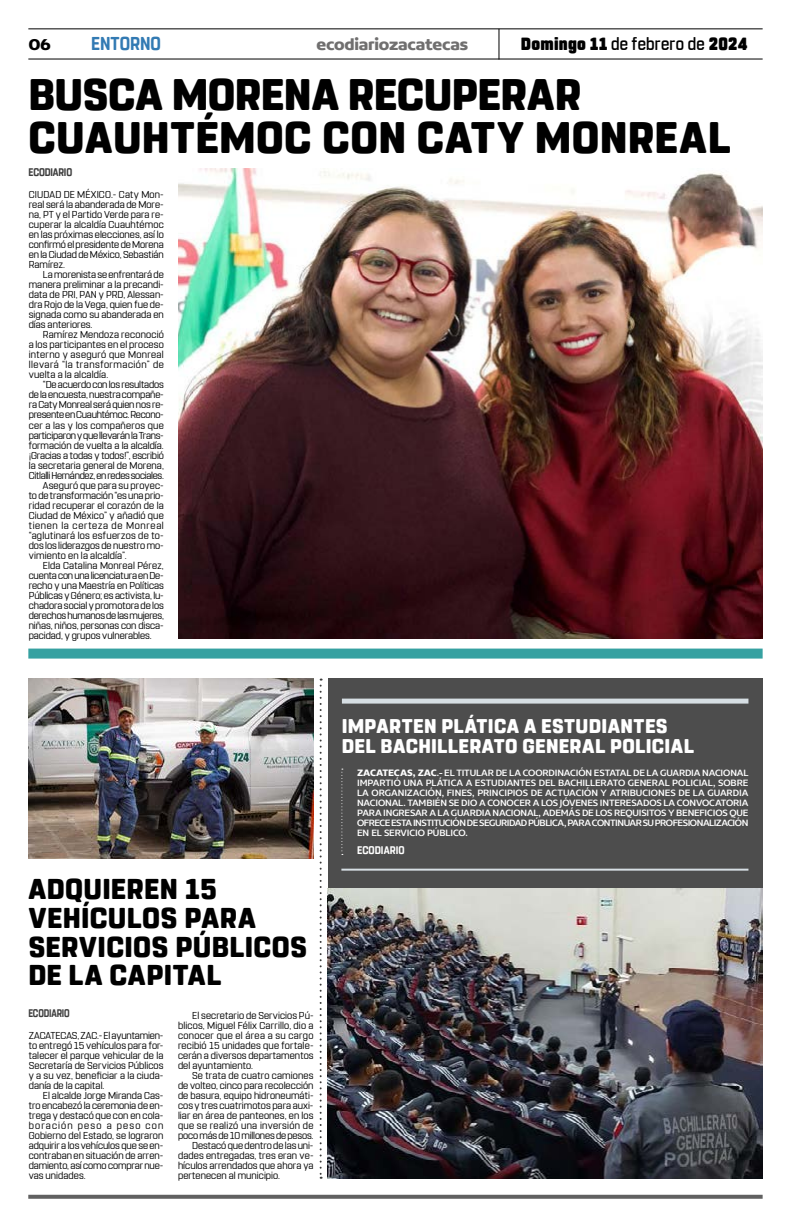
<style>
.page{position:relative;width:791px;height:1225px;background:#fff}
.page>*{position:absolute;margin:0;border:0;box-sizing:border-box;transform-origin:0 0}
.t1{font:800 44px/43px "Rohn Rounded";color:#000}
.t2{font:800 28.6px/28.7px "Rohn Rounded";letter-spacing:.015em;color:#000}
.t3{font:800 19.8px/20px "Rohn Rounded";letter-spacing:.02em;color:#fff}
.t4{font:700 18.6px "Rohn Rounded";letter-spacing:-.005em;color:#327ab3;scale:.91 1}
.t5{font:900 17.6px "Rohn Rounded";letter-spacing:.015em;color:#000;scale:.91 1}
.t6{font:700 16.9px "Concord";letter-spacing:-.01em;color:#706f6f}
.t7{font:700 16.9px "Concord";color:#000}
.t8{font:700 11px "Rohn Rounded";letter-spacing:-.015em;color:#3d3d3d;scale:.82 1}
.t9{font:700 11px "Rohn Rounded";letter-spacing:-.015em;color:#3d3d3d;scale:.86 1}
.t10{font:700 11px "Rohn Rounded";letter-spacing:.005em;color:#fff;scale:.91 1}
.t11{font:10px/10px "Rohn Rounded";letter-spacing:.005em;color:#000;text-align:justify}
.t12{font:10px/10px "Concord";letter-spacing:-.04em;color:#fff;text-align:justify}
.t13{font:10px "Rohn Rounded";letter-spacing:-.015em;color:#000}
.t14{font:10px "Rohn Rounded";letter-spacing:-.03em;color:#000}
.t15{font:10px "Rohn Rounded";letter-spacing:-.025em;color:#000}
.t16{font:10px "Rohn Rounded";letter-spacing:-.02em;color:#000}
.t17{font:10px "Rohn Rounded";letter-spacing:.025em;color:#000}
.t18{font:10px "Rohn Rounded";letter-spacing:.03em;color:#000}
.t19{font:10px "Rohn Rounded";letter-spacing:.06em;color:#000}
.s1{font-weight:500}
.s2{font-weight:700}
</style>
<div class="page">
<hr style="left:28px;top:28px;width:735px;height:1px;background:#000">
<hr style="left:28px;top:59px;width:735px;height:1px;background:#000">
<hr style="left:498px;top:29px;width:1px;height:31px;background:#000">
<div style="left:28px;top:648px;width:735px;height:10px;background:#36a1a1"></div>
<svg style="left:320px;top:678px;width:2px;height:500px"></svg>
<svg style="left:28px;top:1194px;width:735px;height:4px;background:#7f7f7f"></svg>
<img style="left:178px;top:168px;width:585px;height:470px">
<div style="left:328px;top:678px;width:435px;height:210px;background:#4d4d4d"></div>
<svg style="left:341px;top:768px;width:2px;height:87px"></svg>
<div style="left:342px;top:698px;width:406px;height:5px;background:#d6dee3"></div>
<hr style="left:341px;top:868px;width:407px;height:2px;background:#d6dee3">
<img style="left:328px;top:888px;width:435px;height:290px">
<img style="left:28px;top:678px;width:286px;height:180px">
<h3 class="t7" style="left:28px;top:34px;width:24px">06</h3>
<h3 class="t4" style="left:91px;top:32px;width:78px">ENTORNO</h3>
<h3 class="t6" style="left:316px;top:34px;width:153px">ecodiariozacatecas</h3>
<h3 class="t5" style="left:521px;top:33px;width:251px">Domingo 11 <span class="s1">de febrero de</span> 2024</h3>
<h1 class="t1" style="left:28px;top:74px;width:704px">BUSCA MORENA RECUPERAR<br>CUAUHTÉMOC CON CATY MONREAL</h1>
<p class="t9" style="left:29px;top:166px;width:52px">ECODIARIO</p>
<p class="t11" style="left:29px;top:190px;width:137px">CIUDAD DE MÉXICO.- Caty Mon&shy;real será la abanderada de More&shy;na, PT y el Partido Verde para re&shy;cuperar la alcaldía Cuauhtémoc en las próximas elecciones, así lo confirmó el presidente de Morena en la Ciudad de México, Sebastián Ramírez.</p>
<p class="t11" style="left:29px;top:270px;width:137px;text-indent:14px">La morenista se enfrentará de manera preliminar a la precandi&shy;data de PRI, PAN y PRD, Alessan&shy;dra Rojo de la Vega, quien fue de&shy;signada como su abanderada en días anteriores.</p>
<p class="t11" style="left:29px;top:330px;width:137px;text-indent:14px">Ramírez Mendoza reconoció a los participantes en el proceso interno y aseguró que Monreal llevará “la transformación” de vuelta a la alcaldía.</p>
<p class="t13" style="left:43px;top:379px;width:122px">“De acuerdo con los resultados</p>
<p class="t13" style="left:29px;top:389px;width:137px">de la encuesta, nuestra compañe-</p>
<p class="t13" style="left:29px;top:399px;width:137px">ra Caty Monreal será quien nos re-</p>
<p class="t15" style="left:29px;top:409px;width:137px">presente en Cuauhtémoc. Recono-</p>
<p class="t11" style="left:29px;top:420px;width:137px">cer a las y los compañeros que</p>
<p class="t14" style="left:29px;top:429px;width:137px">participaron y que llevarán la Trans-</p>
<p class="t11" style="left:29px;top:440px;width:137px">formación de vuelta a la alcaldía.</p>
<p class="t13" style="left:29px;top:449px;width:137px">¡Gracias a todas y todos!”, escribió</p>
<p class="t11" style="left:29px;top:460px;width:137px">la secretaria general de Morena,</p>
<p class="t14" style="left:29px;top:469px;width:137px">Citlalli Hernández, en redes sociales.</p>
<p class="t11" style="left:43px;top:480px;width:122px">Aseguró que para su proyec-</p>
<p class="t11" style="left:29px;top:490px;width:137px">to de transformación “es una prio-</p>
<p class="t11" style="left:29px;top:500px;width:137px">ridad recuperar el corazón de la</p>
<p class="t11" style="left:29px;top:510px;width:137px">Ciudad de México” y añadió que</p>
<p class="t19" style="left:29px;top:519px;width:137px">tienen la certeza de Monreal</p>
<p class="t17" style="left:29px;top:529px;width:137px">“aglutinará los esfuerzos de to-</p>
<p class="t11" style="left:29px;top:540px;width:137px">dos los liderazgos de nuestro mo-</p>
<p class="t11" style="left:29px;top:550px;width:99px">vimiento en la alcaldía”.</p>
<p class="t11" style="left:43px;top:560px;width:122px">Elda Catalina Monreal Pérez,</p>
<p class="t16" style="left:29px;top:569px;width:137px">cuenta con una licenciatura en De-</p>
<p class="t11" style="left:29px;top:580px;width:137px">recho y una Maestría en Políticas</p>
<p class="t11" style="left:29px;top:590px;width:137px">Públicas y Género; es activista, lu-</p>
<p class="t11" style="left:29px;top:600px;width:137px">chadora social y promotora de los</p>
<p class="t15" style="left:29px;top:609px;width:137px">derechos humanos de las mujeres,</p>
<p class="t11" style="left:29px;top:620px;width:137px">niñas, niños, personas con disca-</p>
<p class="t11" style="left:29px;top:630px;width:124px">pacidad, y grupos vulnerables.</p>
<h2 class="t2" style="left:28px;top:875px;width:280px">ADQUIEREN 15<br>VEHÍCULOS PARA<br>SERVICIOS PÚBLICOS<br>DE LA CAPITAL</h2>
<p class="t8" style="left:28px;top:1006px;width:52px">ECODIARIO</p>
<p class="t11" style="left:178px;top:1010px;width:137px;text-indent:14px">El secretario de Servicios Pú&shy;blicos, Miguel Félix Carrillo, dio a conocer que el área a su cargo recibió 15 unidades que fortale&shy;cerán a diversos departamentos del ayuntamiento.</p>
<p class="t11" style="left:192px;top:1070px;width:123px">Se trata de cuatro camiones</p>
<p class="t11" style="left:178px;top:1080px;width:137px">de volteo, cinco para recolección</p>
<p class="t11" style="left:178px;top:1090px;width:137px">de basura, equipo hidroneumáti-</p>
<p class="t11" style="left:178px;top:1100px;width:137px">cos y tres cuatrimotos para auxi-</p>
<p class="t11" style="left:178px;top:1110px;width:137px">liar en área de panteones, en los</p>
<p class="t18" style="left:178px;top:1119px;width:137px">que se realizó una inversión de</p>
<p class="t13" style="left:178px;top:1129px;width:137px">poco más de 10 millones de pesos.</p>
<p class="t11" style="left:192px;top:1140px;width:123px">Destacó que dentro de las uni-</p>
<p class="t11" style="left:178px;top:1150px;width:137px">dades entregadas, tres eran ve-</p>
<p class="t11" style="left:178px;top:1160px;width:137px">hículos arrendados que ahora ya</p>
<p class="t11" style="left:178px;top:1170px;width:104px">pertenecen al municipio.</p>
<p class="t11" style="left:29px;top:1030px;width:136px">ZACATECAS, ZAC.- El ayuntamien&shy;to entregó 15 vehículos para for&shy;talecer el parque vehicular de la Secretaría de Servicios Públicos y a su vez, beneficiar a la ciuda&shy;danía de la capital.</p>
<p class="t11" style="left:29px;top:1090px;width:136px;text-indent:14px">El alcalde Jorge Miranda Cas&shy;tro encabezó la ceremonia de en&shy;trega y destacó que con en cola&shy;boración peso a peso con Gobierno del Estado, se lograron adquirir a los vehículos que se en&shy;contraban en situación de arren&shy;damiento, así como comprar nue&shy;vas unidades.</p>
<h3 class="t3" style="left:342px;top:716px;width:353px">IMPARTEN PLÁTICA A ESTUDIANTES<br>DEL BACHILLERATO GENERAL POLICIAL</h3>
<p class="t12" style="left:357px;top:767px;width:393px"><span class="s2">ZACATECAS, ZAC</span>.- EL TITULAR DE LA COORDINACIÓN ESTATAL DE LA GUARDIA NACIONAL IMPARTIÓ UNA PLÁTICA A ESTUDIANTES DEL BACHILLERATO GENERAL POLICIAL, SOBRE LA ORGANIZACIÓN, FINES, PRINCIPIOS DE ACTUACIÓN Y ATRIBUCIONES DE LA GUARDIA NACIONAL. TAMBIÉN SE DIO A CONOCER A LOS JÓVENES INTERESADOS LA CONVOCATORIA PARA INGRESAR A LA GUARDIA NACIONAL, ADEMÁS DE LOS REQUISITOS Y BENEFICIOS QUE OFRECE ESTA INSTITUCIÓN DE SEGURIDAD PÚBLICA, PARA CONTINUAR SU PROFESIONALIZACIÓN EN EL SERVICIO PÚBLICO.</p>
<p class="t10" style="left:357px;top:844px;width:54px">ECODIARIO</p>
</div>
